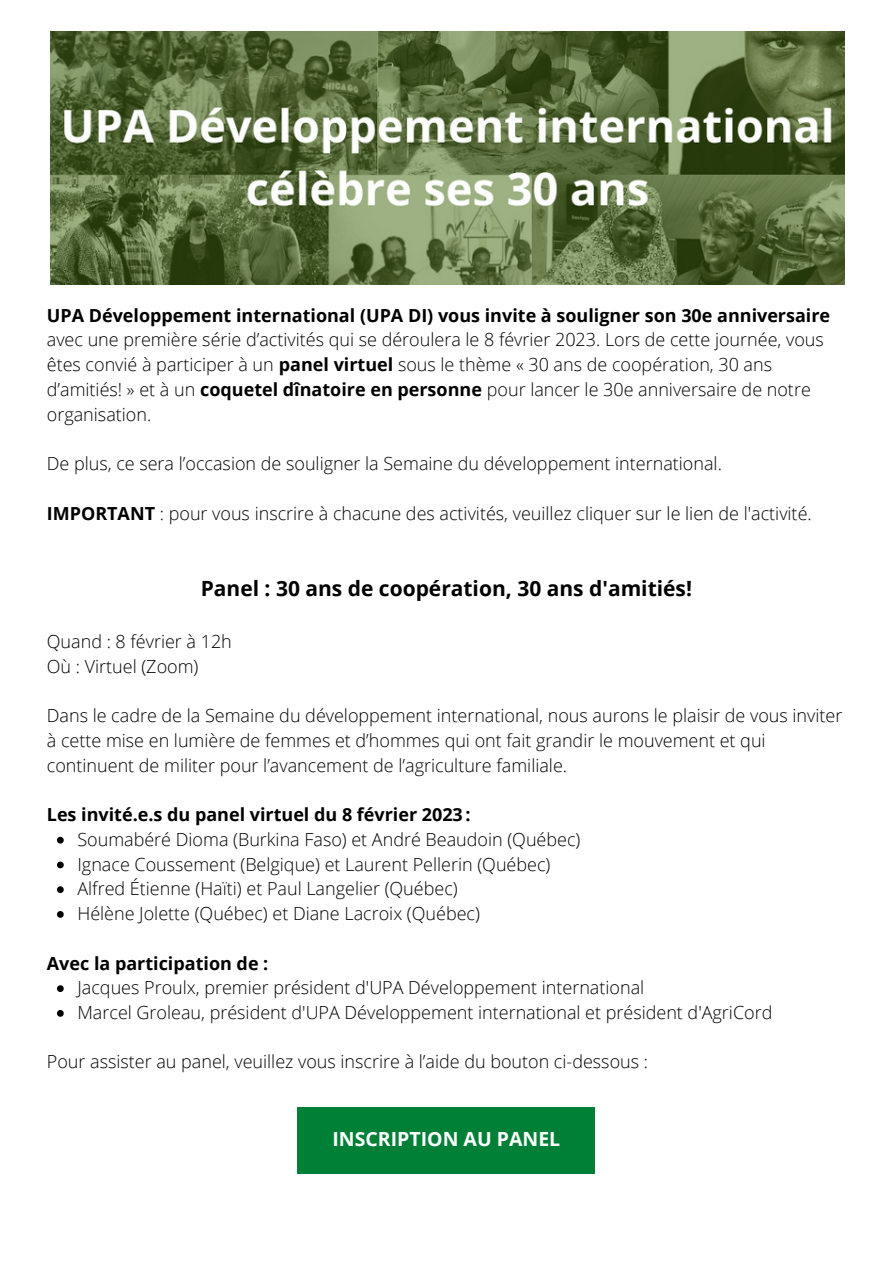
<style>
.page{position:relative;width:893px;height:1264px;background:#fff}
.page>*{position:absolute;margin:0;border:0;box-sizing:border-box;transform-origin:0 0}
.t1{font:700 21px "Open Sans";color:#000}
.t2{font:700 19.5px "Open Sans";color:#fff}
.t3{font:300 18px/24.8px "Open Sans";color:#000}
.t4{font:700 18px "Open Sans";color:#000}
.s1{font-weight:700}
</style>
<div class="page">
<img style="left:50px;top:31px;width:794px;height:253px">
<div style="left:297px;top:1107px;width:297px;height:66px;background:#008037"></div>
<svg style="left:57px;top:836px;width:7px;height:7px"></svg>
<svg style="left:57px;top:861px;width:7px;height:7px"></svg>
<svg style="left:57px;top:886px;width:7px;height:7px"></svg>
<svg style="left:57px;top:911px;width:7px;height:6px"></svg>
<svg style="left:57px;top:985px;width:7px;height:7px"></svg>
<svg style="left:57px;top:1010px;width:7px;height:6px"></svg>
<p class="t4" style="left:47px;top:302px;width:784px">UPA Développement international (UPA DI) vous invite à souligner son 30e anniversaire</p>
<p class="t3" style="left:47px;top:327px;width:778px">avec une première série d’activités qui se déroulera le 8 février 2023. Lors de cette journée, vous êtes convié à participer à un <span class="s1">panel virtuel</span> sous le thème « 30 ans de coopération, 30 ans d’amitiés! » et à un <span class="s1">coquetel dînatoire en personne</span> pour lancer le 30e anniversaire de notre organisation.</p>
<p class="t3" style="left:47px;top:451px;width:676px">De plus, ce sera l’occasion de souligner la Semaine du développement international.</p>
<p class="t3" style="left:47px;top:500px;width:766px"><span class="s1">IMPORTANT</span> : pour vous inscrire à chacune des activités, veuillez cliquer sur le lien de l'activité.</p>
<p class="t1" style="left:201px;top:573px;width:493px">Panel : 30 ans de coopération, 30 ans d'amitiés!</p>
<p class="t3" style="left:47px;top:628px;width:186px">Quand : 8 février à 12h<br>Où : Virtuel (Zoom)</p>
<p class="t3" style="left:47px;top:702px;width:797px">Dans le cadre de la Semaine du développement international, nous aurons le plaisir de vous inviter à cette mise en lumière de femmes et d’hommes qui ont fait grandir le mouvement et qui continuent de militer pour l’avancement de l’agriculture familiale.</p>
<p class="t4" style="left:47px;top:801px;width:425px">Les invité.e.s du panel virtuel du 8 février 2023 :</p>
<p class="t3" style="left:77px;top:826px;width:504px">Soumabéré Dioma (Burkina Faso) et André Beaudoin (Québec)<br>Ignace Coussement (Belgique) et Laurent Pellerin (Québec)<br>Alfred Étienne (Haïti) et Paul Langelier (Québec)<br>Hélène Jolette (Québec) et Diane Lacroix (Québec)</p>
<p class="t4" style="left:47px;top:950px;width:223px">Avec la participation de :</p>
<p class="t3" style="left:77px;top:974px;width:696px">Jacques Proulx, premier président d'UPA Développement international<br>Marcel Groleau, président d'UPA Développement international et président d'AgriCord</p>
<p class="t3" style="left:47px;top:1049px;width:602px">Pour assister au panel, veuillez vous inscrire à l’aide du bouton ci-dessous :</p>
<p class="t2" style="left:332px;top:1125px;width:229px">INSCRIPTION AU PANEL</p>
</div>
